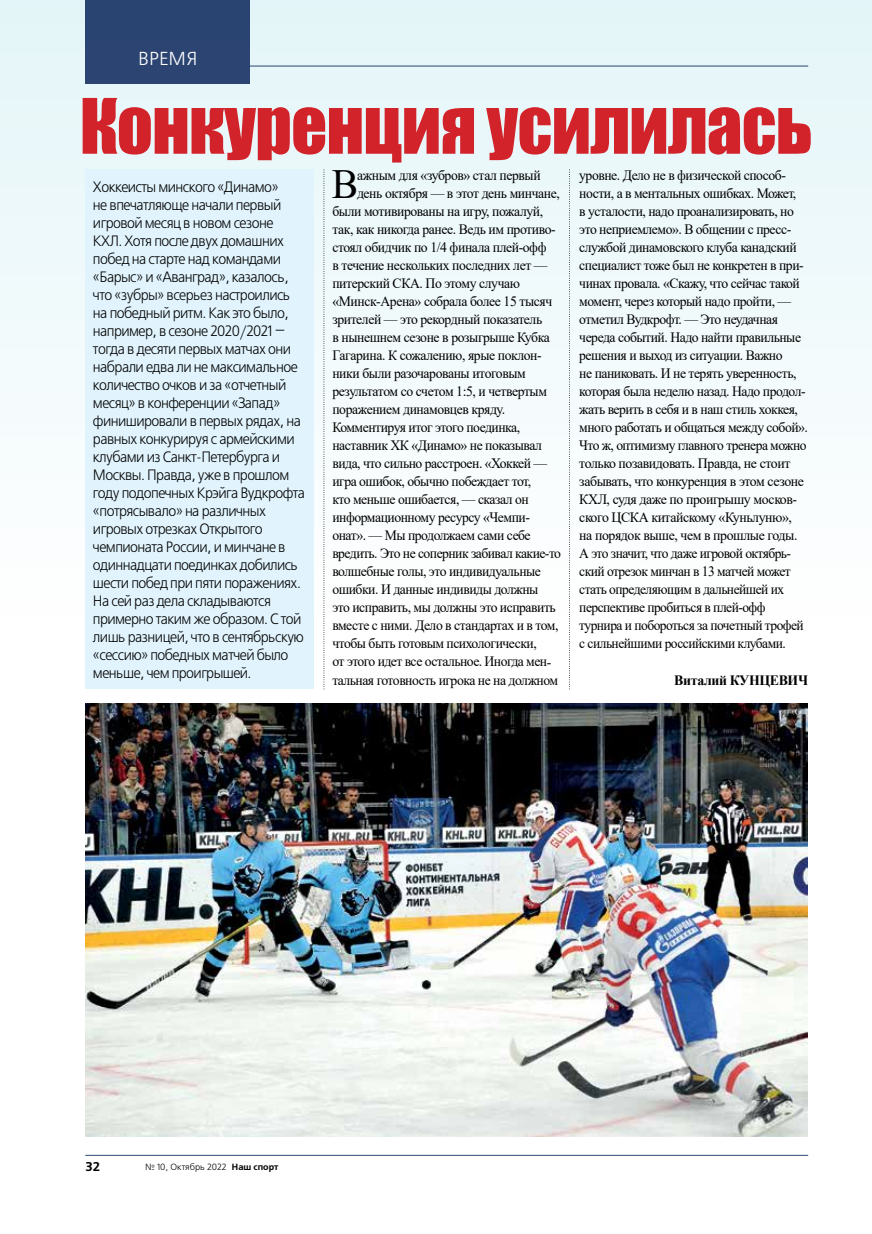
<style>
.page{position:relative;width:872px;height:1234px;background:#fff}
.page>*{position:absolute;margin:0;border:0;box-sizing:border-box;transform-origin:0 0}
.t1{font:70.5px "Impact";letter-spacing:-.01em;color:#d2232a}
.t2{font:41.4px "Times New Roman";color:#000;scale:.96 1}
.t3{font:18.75px "Free Set C";color:#fff}
.t4{font:15px/18px "Free Set C";letter-spacing:-.04em;color:#000;scale:.93 1}
.t5{font:14.25px/18px "Times New Roman";letter-spacing:-.035em;color:#000;scale:.96 1}
.t6{font:700 14.25px "Times New Roman";letter-spacing:-.025em;color:#000}
.t7{font:700 12.75px "Free Set C";color:#000}
.t8{font:9px "Free Set C";color:#000}
.s1{font-weight:700}
</style>
<div class="page">
<hr style="left:85px;top:1154px;width:723px;height:1px;background:#304774">
<div style="left:0;top:0;width:872px;height:896px;background:linear-gradient(to bottom,#d9eaef,#fff)"></div>
<img style="left:85px;top:703px;width:722px;height:433px">
<div style="left:85px;top:169px;width:229px;height:520px;background:#e1f4fd"></div>
<svg style="left:323px;top:170px;width:1px;height:519px"></svg>
<svg style="left:569px;top:170px;width:1px;height:519px"></svg>
<h3 class="t3" style="left:138px;top:49px;width:61px">ВРЕМЯ</h3>
<h1 class="t1" style="left:80px;top:71px;width:734px">Конкуренция усилилась</h1>
<p class="t4" style="left:93px;top:178px;width:230px">Хоккеисты минского «Динамо»<br>не впечатляюще начали первый игровой месяц в новом сезоне<br>КХЛ. Хотя после двух домашних побед на старте над командами «Барыс» и «Аванград», казалось, что «зубры» всерьез настроились на победный ритм. Как это было, например, в сезоне 2020/2021 — тогда в десяти первых матчах они набрали едва ли не максимальное количество очков и за «отчетный месяц» в конференции «Запад» финишировали в первых рядах, на равных конкурируя с армейскими клубами из Санкт-Петербурга и<br>Москвы. Правда, уже в прошлом году подопечных Крэйга Вудкрофта «потрясывало» на различных игровых отрезках Открытого чемпионата России, и минчане в одиннадцати поединках добились шести побед при пяти поражениях.<br>На сей раз дела складываются примерно таким же образом. С той лишь разницей, что в сентябрьскую «сессию» победных матчей было меньше, чем проигрышей.</p>
<h2 class="t2" style="left:332px;top:155px;width:29px">В</h2>
<p class="t5" style="left:357px;top:166px;width:193px">ажным для «зубров» стал первый</p>
<p class="t5" style="left:579px;top:166px;width:240px">уровне. Дело не в физической способ&shy;ности, а в ментальных ошибках. Может,<br>в усталости, надо проанализировать, но это неприемлемо». В общении с пресс&shy;службой динамовского клуба канадский специалист тоже был не конкретен в при&shy;чинах провала. «Скажу, что сейчас такой момент, через который надо пройти, — отметил Вудкрофт. — Это неудачная череда событий. Надо найти правильные решения и выход из ситуации. Важно<br>не паниковать. И не терять уверенность, которая была неделю назад. Надо продол&shy;жать верить в себя и в наш стиль хоккея, много работать и общаться между собой».<br>Что ж, оптимизму главного тренера можно только позавидовать. Правда, не стоит забывать, что конкуренция в этом сезоне КХЛ, судя даже по проигрышу москов&shy;ского ЦСКА китайскому «Куньлуню», на порядок выше, чем в прошлые годы.<br>А это значит, что даже игровой октябрь&shy;ский отрезок минчан в 13 матчей может стать определяющим в дальнейшей их перспективе пробиться в плей-офф турнира и побороться за почетный трофей с сильнейшими российскими клубами.</p>
<p class="t6" style="left:674px;top:669px;width:135px">Виталий КУНЦЕВИЧ</p>
<p class="t5" style="left:357px;top:184px;width:213px">день октября — в этот день минчане,</p>
<p class="t5" style="left:332px;top:202px;width:221px">были мотивированы на игру, пожалуй,</p>
<p class="t5" style="left:332px;top:220px;width:234px">так, как никогда ранее. Ведь им противо-</p>
<p class="t5" style="left:332px;top:238px;width:224px">стоял обидчик по 1/4 финала плей-офф</p>
<p class="t5" style="left:332px;top:256px;width:226px">в течение нескольких последних лет —</p>
<p class="t5" style="left:332px;top:274px;width:197px">питерский СКА. По этому случаю</p>
<p class="t5" style="left:332px;top:292px;width:230px">«Минск-Арена» собрала более 15 тысяч</p>
<p class="t5" style="left:332px;top:310px;width:220px">зрителей — это рекордный показатель</p>
<p class="t5" style="left:332px;top:328px;width:228px">в нынешнем сезоне в розыгрыше Кубка</p>
<p class="t5" style="left:332px;top:346px;width:220px">Гагарина. К сожалению, ярые поклон-</p>
<p class="t5" style="left:332px;top:364px;width:203px">ники были разочарованы итоговым</p>
<p class="t5" style="left:332px;top:382px;width:225px">результатом со счетом 1:5, и четвертым</p>
<p class="t5" style="left:332px;top:400px;width:181px">поражением динамовцев кряду.</p>
<p class="t5" style="left:332px;top:418px;width:197px">Комментируя итог этого поединка,</p>
<p class="t5" style="left:332px;top:436px;width:220px">наставник ХК «Динамо» не показывал</p>
<p class="t5" style="left:332px;top:454px;width:225px">вида, что сильно расстроен. «Хоккей —</p>
<p class="t5" style="left:332px;top:472px;width:208px">игра ошибок, обычно побеждает тот,</p>
<p class="t5" style="left:332px;top:490px;width:206px">кто меньше ошибается, — сказал он</p>
<p class="t5" style="left:332px;top:508px;width:207px">информационному ресурсу «Чемпи-</p>
<p class="t5" style="left:332px;top:526px;width:208px">онат». — Мы продолжаем сами себе</p>
<p class="t5" style="left:332px;top:544px;width:240px">вредить. Это не соперник забивал какие-то</p>
<p class="t5" style="left:332px;top:562px;width:219px">волшебные голы, это индивидуальные</p>
<p class="t5" style="left:332px;top:580px;width:216px">ошибки. И данные индивиды должны</p>
<p class="t5" style="left:332px;top:598px;width:234px">это исправить, мы должны это исправить</p>
<p class="t5" style="left:332px;top:616px;width:237px">вместе с ними. Дело в стандартах и в том,</p>
<p class="t5" style="left:332px;top:634px;width:214px">чтобы быть готовым психологически,</p>
<p class="t5" style="left:332px;top:652px;width:229px">от этого идет все остальное. Иногда мен-</p>
<p class="t5" style="left:332px;top:670px;width:237px">тальная готовность игрока не на должном</p>
<p class="t7" style="left:85px;top:1158px;width:16px">32</p>
<p class="t8" style="left:145px;top:1161px;width:135px">№ 10, Октябрь 2022 <span class="s1">Наш спорт</span></p>
</div>
